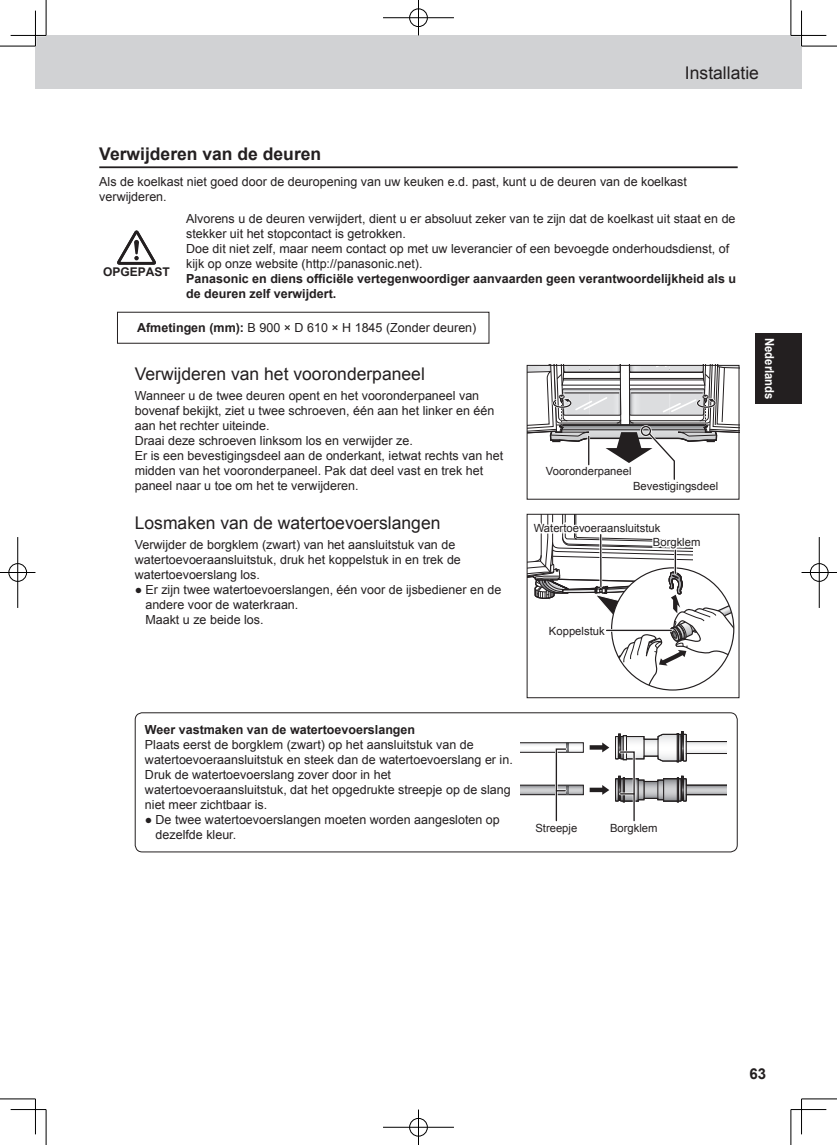
<style>
.page{position:relative;width:837px;height:1145px;background:#fff}
.page>*{position:absolute;margin:0;border:0;box-sizing:border-box;transform-origin:0 0}
.t1{font:17.5px "Arial";color:#231f20}
.t2{font:700 17.5px "Arial";color:#231f20}
.t3{font:700 15px "Arial";color:#231f20}
.t4{font:12.5px/15px "Arial";color:#231f20}
.t5{font:700 12.5px/15px "Arial";color:#231f20}
.t6{font:700 12.5px "Arial";color:#fff;scale:.9 1}
.t7{font:700 12px "Arial";color:#231f20}
.t8{font:11.25px "Arial";color:#231f20}
.s1{font-weight:700}
</style>
<div class="page">
<div style="left:35px;top:35px;width:11px;height:54px;background:#d1d2d4"></div>
<div style="left:46px;top:35px;width:755px;height:54px;background:#d1d2d4"></div>
<div style="left:755px;top:333px;width:46px;height:71px;background:#231f20"></div>
<hr style="left:99px;top:166px;width:638px;height:2px;background:#231f20">
<svg style="left:117px;top:230px;width:39px;height:35px"></svg>
<div style="left:117px;top:312px;width:372px;height:32px;border:1px solid #231f20"></div>
<svg style="left:527px;top:365px;width:212px;height:325px"></svg>
<div style="left:135px;top:712px;width:602px;height:140px;border:1px solid #231f20;border-radius:7px"></div>
<svg style="left:589px;top:731px;width:137px;height:91px"></svg>
<svg style="left:520px;top:742px;width:63px;height:80px"></svg>
<hr style="left:800px;top:11px;width:2px;height:35px;background:#fff">
<hr style="left:0;top:46px;width:35px;height:1px;background:#000">
<hr style="left:801px;top:46px;width:35px;height:1px;background:#000">
<hr style="left:0;top:1098px;width:35px;height:1px;background:#000">
<hr style="left:801px;top:1098px;width:35px;height:1px;background:#000">
<hr style="left:46px;top:0;width:1px;height:35px;background:#000">
<hr style="left:46px;top:1109px;width:1px;height:35px;background:#000">
<hr style="left:790px;top:0;width:1px;height:35px;background:#000">
<hr style="left:790px;top:1109px;width:1px;height:35px;background:#000">
<hr style="left:11px;top:35px;width:35px;height:1px;background:#000">
<hr style="left:790px;top:35px;width:36px;height:1px;background:#000">
<hr style="left:11px;top:1109px;width:35px;height:1px;background:#000">
<hr style="left:790px;top:1109px;width:36px;height:1px;background:#000">
<hr style="left:35px;top:11px;width:1px;height:35px;background:#000">
<hr style="left:35px;top:1098px;width:1px;height:36px;background:#000">
<hr style="left:801px;top:11px;width:1px;height:35px;background:#000">
<hr style="left:801px;top:1098px;width:1px;height:36px;background:#000">
<div style="left:408px;top:8px;width:20px;height:19px;border:2px solid #fff;border-radius:50%"></div>
<hr style="left:383px;top:17px;width:71px;height:2px;background:#fff">
<hr style="left:417px;top:0;width:2px;height:35px;background:#fff">
<div style="left:409px;top:9px;width:18px;height:18px;border:1px solid #000;border-radius:50%"></div>
<hr style="left:383px;top:18px;width:71px;height:1px;background:#000">
<hr style="left:418px;top:0;width:1px;height:35px;background:#000">
<div style="left:408px;top:1117px;width:20px;height:20px;border:2px solid #fff;border-radius:50%"></div>
<hr style="left:383px;top:1126px;width:71px;height:2px;background:#fff">
<hr style="left:417px;top:1109px;width:2px;height:35px;background:#fff">
<div style="left:409px;top:1118px;width:18px;height:18px;border:1px solid #000;border-radius:50%"></div>
<hr style="left:383px;top:1127px;width:71px;height:1px;background:#000">
<hr style="left:418px;top:1109px;width:1px;height:35px;background:#000">
<div style="left:8px;top:562px;width:19px;height:20px;border:2px solid #fff;border-radius:50%"></div>
<hr style="left:0;top:571px;width:35px;height:2px;background:#fff">
<hr style="left:17px;top:537px;width:2px;height:71px;background:#fff">
<div style="left:9px;top:563px;width:18px;height:18px;border:1px solid #000;border-radius:50%"></div>
<hr style="left:0;top:572px;width:35px;height:1px;background:#000">
<hr style="left:18px;top:537px;width:1px;height:71px;background:#000">
<div style="left:809px;top:562px;width:19px;height:20px;border:2px solid #fff;border-radius:50%"></div>
<hr style="left:801px;top:571px;width:35px;height:2px;background:#fff">
<div style="left:809px;top:563px;width:19px;height:18px;border:1px solid #000;border-radius:50%"></div>
<hr style="left:801px;top:572px;width:35px;height:1px;background:#000">
<hr style="left:818px;top:537px;width:1px;height:71px;background:#000">
<h1 class="t1" style="left:684px;top:61px;width:75px">Installatie</h1>
<h1 class="t2" style="left:99px;top:143px;width:223px">Verwijderen van de deuren</h1>
<p class="t4" style="left:99px;top:174px;width:589px">Als de koelkast niet goed door de deuropening van uw keuken e.d. past, kunt u de deuren van de koelkast verwijderen.</p>
<p class="t4" style="left:186px;top:211px;width:550px">Alvorens u de deuren verwijdert, dient u er absoluut zeker van te zijn dat de koelkast uit staat en de stekker uit het stopcontact is getrokken.<br>Doe dit niet zelf, maar neem contact op met uw leverancier of een bevoegde onderhoudsdienst, of kijk op onze website (http://panasonic.net).</p>
<p class="t5" style="left:186px;top:271px;width:551px">Panasonic en diens officiële vertegenwoordiger aanvaarden geen verantwoordelijkheid als u de deuren zelf verwijdert.</p>
<p class="t4" style="left:137px;top:320px;width:341px"><span class="s1">Afmetingen (mm):</span> B 900 × D 610 × H 1845 (Zonder deuren)</p>
<h1 class="t1" style="left:135px;top:362px;width:291px">Verwijderen van het vooronderpaneel</h1>
<p class="t4" style="left:135px;top:388px;width:370px">Wanneer u de twee deuren opent en het vooronderpaneel van bovenaf bekijkt, ziet u twee schroeven, één aan het linker en één aan het rechter uiteinde.<br>Draai deze schroeven linksom los en verwijder ze.<br>Er is een bevestigingsdeel aan de onderkant, ietwat rechts van het midden van het vooronderpaneel. Pak dat deel vast en trek het paneel naar u toe om het te verwijderen.</p>
<p class="t7" style="left:103px;top:264px;width:68px">OPGEPAST</p>
<p class="t8" style="left:545px;top:464px;width:87px">Vooronderpaneel</p>
<p class="t8" style="left:632px;top:478px;width:87px">Bevestigingsdeel</p>
<h1 class="t1" style="left:135px;top:511px;width:307px">Losmaken van de watertoevoerslangen</h1>
<p class="t4" style="left:135px;top:537px;width:327px">Verwijder de borgklem (zwart) van het aansluitstuk van de watertoevoeraansluitstuk, druk het koppelstuk in en trek de watertoevoerslang los.</p>
<p class="t4" style="left:145px;top:582px;width:357px;text-indent:-11px">● Er zijn twee watertoevoerslangen, één voor de ijsbediener en de andere voor de waterkraan.<br>Maakt u ze beide los.</p>
<p class="t8" style="left:533px;top:520px;width:128px">Watertoevoeraansluitstuk</p>
<p class="t8" style="left:548px;top:623px;width:57px">Koppelstuk</p>
<p class="t8" style="left:652px;top:535px;width:49px">Borgklem</p>
<p class="t6" style="left:777px;top:338px;width:70px;rotate:90deg">Nederlands</p>
<p class="t5" style="left:145px;top:722px;width:272px">Weer vastmaken van de watertoevoerslangen</p>
<p class="t4" style="left:145px;top:737px;width:369px">Plaats eerst de borgklem (zwart) op het aansluitstuk van de watertoevoeraansluitstuk en steek dan de watertoevoerslang er in.<br>Druk de watertoevoerslang zover door in het watertoevoeraansluitstuk, dat het opgedrukte streepje op de slang niet meer zichtbaar is.</p>
<p class="t4" style="left:155px;top:812px;width:345px;text-indent:-11px">● De twee watertoevoerslangen moeten worden aangesloten op dezelfde kleur.</p>
<p class="t8" style="left:535px;top:820px;width:43px">Streepje</p>
<p class="t8" style="left:609px;top:820px;width:49px">Borgklem</p>
<p class="t3" style="left:749px;top:1063px;width:18px">63</p>
</div>
